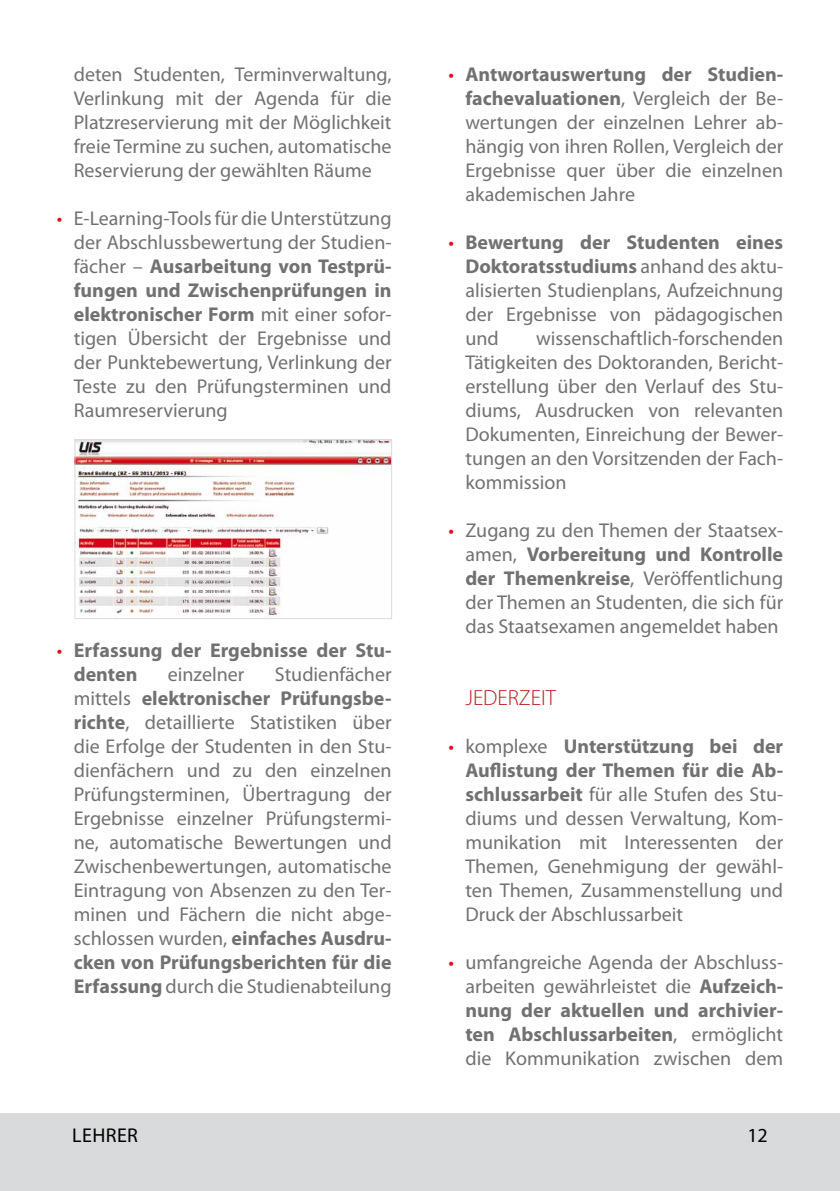
<style>
.page{position:relative;width:840px;height:1191px;background:#fff}
.page>*{position:absolute;margin:0;border:0;box-sizing:border-box;transform-origin:0 0}
.t1{font:300 22px "Myriad Pro";color:#b71a1d}
.t2{font:20px/24px "Myriad Pro";color:#707172;text-align:justify}
.t3{font:700 20px/24px "Myriad Pro";color:#707172}
.t4{font:20px "Myriad Pro";color:#000}
.s1{color:#da181b}
.s2{font-weight:700}
.s3{font-weight:400;color:#da181b}
</style>
<div class="page">
<div style="left:0;top:1113px;width:839px;height:78px;background:#d9dadb"></div>
<img style="left:76px;top:441px;width:314px;height:174px">
<div style="left:74px;top:439px;width:318px;height:180px;border:1px solid #dbdcdd"></div>
<p class="t2" style="left:74px;top:62px;width:319px">deten Studenten, Terminverwaltung, Verlinkung mit der Agenda für die Platzreservierung mit der Möglichkeit freie Termine zu suchen, automatische Reservierung der gewählten Räume</p>
<p class="t2" style="left:74px;top:206px;width:319px;text-indent:-17px"><span class="s1">•</span> E-Learning-Tools für die Unterstützung der Abschlussbewertung der Studien&shy;fächer – <span class="s2">Ausarbeitung von Testprü&shy;fungen und Zwischenprüfungen in elektronischer Form</span> mit einer sofor&shy;tigen Übersicht der Ergebnisse und der Punktebewertung, Verlinkung der Teste zu den Prüfungsterminen und Raumreservierung</p>
<p class="t3" style="left:74px;top:637px;width:319px;text-indent:-17px"><span class="s3">•</span> Erfassung der Ergebnisse der Stu&shy;denten</p>
<p class="t2" style="left:74px;top:662px;width:319px;text-indent:201px">Studienfächer mittels <span class="s2">elektronischer Prüfungsbe&shy;richte</span>, detaillierte Statistiken über die Erfolge der Studenten in den Stu&shy;dienfächern und zu den einzelnen Prüfungsterminen, Übertragung der Ergebnisse einzelner Prüfungstermi&shy;ne, automatische Bewertungen und Zwischenbewertungen, automatische Eintragung von Absenzen zu den Ter&shy;minen und Fächern die nicht abge&shy;schlossen wurden, <span class="s2">einfaches Ausdru&shy;cken von Prüfungsberichten für die Erfassung</span> durch die Studienabteilung</p>
<p class="t2" style="left:168px;top:662px;width:78px">einzelner</p>
<p class="t2" style="left:465px;top:62px;width:319px;text-indent:-17px"><span class="s1">•</span> <span class="s2">Antwortauswertung der Studien&shy;fachevaluationen</span>, Vergleich der Be&shy;wertungen der einzelnen Lehrer ab&shy;hängig von ihren Rollen, Vergleich der Ergebnisse quer über die einzelnen akademischen Jahre</p>
<p class="t2" style="left:465px;top:230px;width:319px;text-indent:-17px"><span class="s1">•</span> <span class="s2">Bewertung der Studenten eines Doktoratsstudiums</span> anhand des aktu&shy;alisierten Studienplans, Aufzeichnung der Ergebnisse von pädagogischen und</p>
<p class="t2" style="left:465px;top:326px;width:319px;text-indent:71px">wissenschaftlich-forschenden Tätigkeiten des Doktoranden, Bericht&shy;erstellung über den Verlauf des Stu&shy;diums, Ausdrucken von relevanten Dokumenten, Einreichung der Bewer&shy;tungen an den Vorsitzenden der Fach&shy;kommission</p>
<p class="t2" style="left:465px;top:518px;width:319px;text-indent:-17px"><span class="s1">•</span> Zugang zu den Themen der Staatsex&shy;amen, <span class="s2">Vorbereitung und Kontrolle der Themenkreise</span>, Veröffentlichung der Themen an Studenten, die sich für das Staatsexamen angemeldet haben</p>
<p class="t1" style="left:465px;top:685px;width:92px">JEDERZEIT</p>
<p class="t2" style="left:465px;top:734px;width:319px;text-indent:-17px"><span class="s1">•</span> komplexe <span class="s2">Unterstützung bei der Auflistung der Themen für die Ab&shy;schlussarbeit</span> für alle Stufen des Stu&shy;diums und dessen Verwaltung, Kom&shy;munikation mit Interessenten der Themen, Genehmigung der gewähl&shy;ten Themen, Zusammenstellung und Druck der Abschlussarbeit</p>
<p class="t2" style="left:465px;top:950px;width:319px;text-indent:-17px"><span class="s1">•</span> umfangreiche Agenda der Abschluss&shy;arbeiten gewährleistet die <span class="s2">Aufzeich&shy;nung der aktuellen und archivier&shy;ten Abschlussarbeiten</span>, ermöglicht die Kommunikation zwischen dem</p>
<p class="t4" style="left:72px;top:1122px;width:32px">LEhrer</p>
<p class="t4" style="left:747px;top:1122px;width:22px">12</p>
</div>
